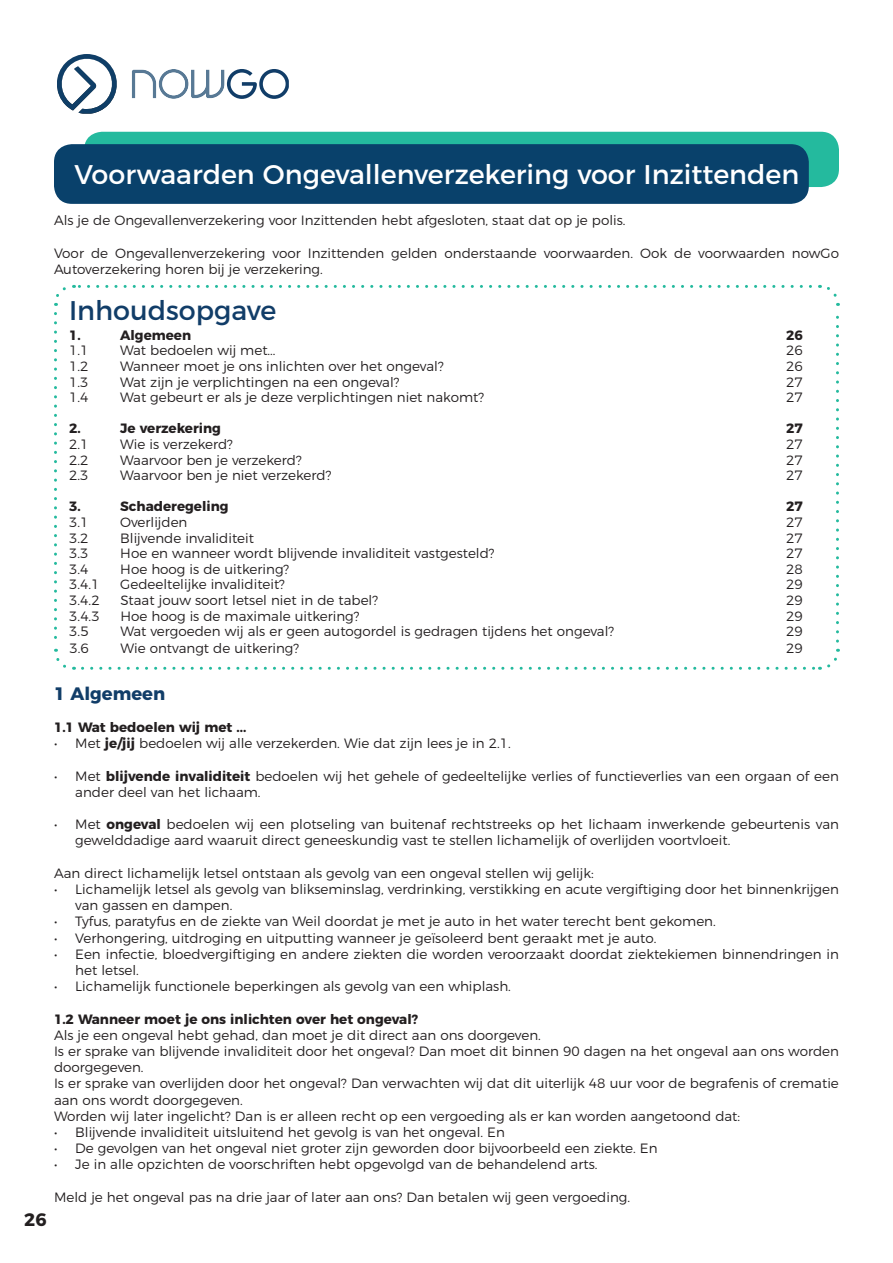
<style>
.page{position:relative;width:893px;height:1263px;background:#fff}
.page>*{position:absolute;margin:0;border:0;box-sizing:border-box;transform-origin:0 0}
.t1{font:27px "Montserrat";color:#fff}
.t2{font:27px "Montserrat";color:#113d68}
.t3{font:700 18px "Montserrat";color:#113d68}
.t4{font:700 18px "Montserrat";color:#231f20}
.t5{font:300 13.5px/16.2px "Montserrat";color:#231f20}
.t6{font:700 13.5px "Montserrat";color:#231f20}
.s1{font-weight:700}
</style>
<div class="page">
<svg style="left:132px;top:69px;width:157px;height:30px"></svg>
<img style="left:57px;top:54px;width:60px;height:60px">
<div style="left:84px;top:132px;width:755px;height:55px;background:#24ba9e;border-radius:18px"></div>
<div style="left:54px;top:144px;width:755px;height:60px;background:#09416b;border-radius:18px"></div>
<svg style="left:54px;top:287px;width:12px;height:19px"></svg>
<svg style="left:54px;top:313px;width:21px;height:357px"></svg>
<svg style="left:82px;top:649px;width:758px;height:21px"></svg>
<svg style="left:819px;top:284px;width:20px;height:357px"></svg>
<svg style="left:74px;top:285px;width:736px;height:3px"></svg>
<h1 class="t1" style="left:74px;top:153px;width:726px">Voorwaarden Ongevallenverzekering voor Inzittenden</h1>
<p class="t5" style="left:54px;top:211px;width:573px">Als je de Ongevallenverzekering voor Inzittenden hebt afgesloten, staat dat op je polis.</p>
<p class="t5" style="left:54px;top:244px;width:786px">Voor de Ongevallenverzekering voor Inzittenden gelden onderstaande voorwaarden. Ook de voorwaarden nowGo<br>Autoverzekering horen bij je verzekering.</p>
<h2 class="t4" style="left:24px;top:1205px;width:24px">26</h2>
<h1 class="t2" style="left:69px;top:289px;width:209px">Inhoudsopgave</h1>
<p class="t6" style="left:69px;top:324px;width:13px">1.</p>
<p class="t6" style="left:120px;top:324px;width:73px">Algemeen</p>
<p class="t6" style="left:786px;top:324px;width:18px">26</p>
<p class="t5" style="left:69px;top:341px;width:21px">1.1</p>
<p class="t5" style="left:120px;top:341px;width:157px">Wat bedoelen wij met...</p>
<p class="t5" style="left:786px;top:341px;width:18px">26</p>
<p class="t5" style="left:69px;top:357px;width:21px">1.2</p>
<p class="t5" style="left:120px;top:357px;width:325px">Wanneer moet je ons inlichten over het ongeval?</p>
<p class="t5" style="left:786px;top:357px;width:18px">26</p>
<p class="t5" style="left:69px;top:373px;width:21px">1.3</p>
<p class="t5" style="left:120px;top:373px;width:281px">Wat zijn je verplichtingen na een ongeval?</p>
<p class="t5" style="left:786px;top:373px;width:18px">27</p>
<p class="t5" style="left:69px;top:388px;width:21px">1.4</p>
<p class="t5" style="left:120px;top:388px;width:365px">Wat gebeurt er als je deze verplichtingen niet nakomt?</p>
<p class="t5" style="left:786px;top:388px;width:18px">27</p>
<p class="t6" style="left:69px;top:417px;width:13px">2.</p>
<p class="t6" style="left:120px;top:417px;width:102px">Je verzekering</p>
<p class="t6" style="left:786px;top:417px;width:18px">27</p>
<p class="t5" style="left:69px;top:435px;width:21px">2.1</p>
<p class="t5" style="left:120px;top:435px;width:114px">Wie is verzekerd?</p>
<p class="t5" style="left:786px;top:435px;width:18px">27</p>
<p class="t5" style="left:69px;top:451px;width:21px">2.2</p>
<p class="t5" style="left:120px;top:451px;width:183px">Waarvoor ben je verzekerd?</p>
<p class="t5" style="left:786px;top:451px;width:18px">27</p>
<p class="t5" style="left:69px;top:466px;width:21px">2.3</p>
<p class="t5" style="left:120px;top:466px;width:213px">Waarvoor ben je niet verzekerd?</p>
<p class="t5" style="left:786px;top:466px;width:18px">27</p>
<p class="t6" style="left:69px;top:495px;width:13px">3.</p>
<p class="t6" style="left:120px;top:495px;width:110px">Schaderegeling</p>
<p class="t6" style="left:786px;top:495px;width:18px">27</p>
<p class="t5" style="left:69px;top:513px;width:21px">3.1</p>
<p class="t5" style="left:120px;top:513px;width:69px">Overlijden</p>
<p class="t5" style="left:786px;top:513px;width:18px">27</p>
<p class="t5" style="left:69px;top:529px;width:21px">3.2</p>
<p class="t5" style="left:120px;top:529px;width:135px">Blijvende invaliditeit</p>
<p class="t5" style="left:786px;top:529px;width:18px">27</p>
<p class="t5" style="left:69px;top:544px;width:21px">3.3</p>
<p class="t5" style="left:120px;top:544px;width:376px">Hoe en wanneer wordt blijvende invaliditeit vastgesteld?</p>
<p class="t5" style="left:786px;top:544px;width:18px">27</p>
<p class="t5" style="left:69px;top:560px;width:21px">3.4</p>
<p class="t5" style="left:120px;top:560px;width:170px">Hoe hoog is de uitkering?</p>
<p class="t5" style="left:786px;top:560px;width:18px">28</p>
<p class="t5" style="left:69px;top:575px;width:32px">3.4.1</p>
<p class="t5" style="left:120px;top:575px;width:166px">Gedeeltelijke invaliditeit?</p>
<p class="t5" style="left:786px;top:575px;width:18px">29</p>
<p class="t5" style="left:69px;top:591px;width:32px">3.4.2</p>
<p class="t5" style="left:120px;top:591px;width:259px">Staat jouw soort letsel niet in de tabel?</p>
<p class="t5" style="left:786px;top:591px;width:18px">29</p>
<p class="t5" style="left:69px;top:607px;width:32px">3.4.3</p>
<p class="t5" style="left:120px;top:607px;width:241px">Hoe hoog is de maximale uitkering?</p>
<p class="t5" style="left:786px;top:607px;width:18px">29</p>
<p class="t5" style="left:69px;top:622px;width:21px">3.5</p>
<p class="t5" style="left:120px;top:622px;width:495px">Wat vergoeden wij als er geen autogordel is gedragen tijdens het ongeval?</p>
<p class="t5" style="left:786px;top:622px;width:18px">29</p>
<p class="t5" style="left:69px;top:638px;width:21px">3.6</p>
<p class="t5" style="left:120px;top:638px;width:180px">Wie ontvangt de uitkering?</p>
<p class="t5" style="left:786px;top:638px;width:18px">29</p>
<h2 class="t3" style="left:54px;top:678px;width:113px">1 Algemeen</h2>
<p class="t6" style="left:54px;top:716px;width:194px">1.1 Wat bedoelen wij met ...</p>
<p class="t5" style="left:54px;top:734px;width:458px">• Met <span class="s1">je/jij</span> bedoelen wij alle verzekerden. Wie dat zijn lees je in 2.1.</p>
<p class="t5" style="left:75px;top:766px;width:765px;text-indent:-21px">• Met <span class="s1">blijvende invaliditeit</span> bedoelen wij het gehele of gedeeltelijke verlies of functieverlies van een orgaan of een ander deel van het lichaam.</p>
<p class="t5" style="left:75px;top:815px;width:765px;text-indent:-21px">• Met <span class="s1">ongeval</span> bedoelen wij een plotseling van buitenaf rechtstreeks op het lichaam inwerkende gebeurtenis van gewelddadige aard waaruit direct geneeskundig vast te stellen lichamelijk of overlijden voortvloeit.</p>
<p class="t5" style="left:54px;top:864px;width:541px">Aan direct lichamelijk letsel ontstaan als gevolg van een ongeval stellen wij gelijk:</p>
<p class="t5" style="left:75px;top:880px;width:765px;text-indent:-21px">• Lichamelijk letsel als gevolg van blikseminslag, verdrinking, verstikking en acute vergiftiging door het binnenkrijgen van gassen en dampen.</p>
<p class="t5" style="left:54px;top:912px;width:663px">• Tyfus, paratyfus en de ziekte van Weil doordat je met je auto in het water terecht bent gekomen.</p>
<p class="t5" style="left:54px;top:928px;width:604px">• Verhongering, uitdroging en uitputting wanneer je geïsoleerd bent geraakt met je auto.</p>
<p class="t5" style="left:75px;top:945px;width:765px;text-indent:-21px">• Een infectie, bloedvergiftiging en andere ziekten die worden veroorzaakt doordat ziektekiemen binnendringen in het letsel.</p>
<p class="t5" style="left:54px;top:977px;width:458px">• Lichamelijk functionele beperkingen als gevolg van een whiplash.</p>
<p class="t6" style="left:54px;top:1008px;width:366px">1.2 Wanneer moet je ons inlichten over het ongeval?</p>
<p class="t5" style="left:54px;top:1026px;width:786px">Als je een ongeval hebt gehad, dan moet je dit direct aan ons doorgeven.<br>Is er sprake van blijvende invaliditeit door het ongeval? Dan moet dit binnen 90 dagen na het ongeval aan ons worden doorgegeven.<br>Is er sprake van overlijden door het ongeval? Dan verwachten wij dat dit uiterlijk 48 uur voor de begrafenis of crematie aan ons wordt doorgegeven.<br>Worden wij later ingelicht? Dan is er alleen recht op een vergoeding als er kan worden aangetoond dat:</p>
<p class="t5" style="left:54px;top:1123px;width:452px">• Blijvende invaliditeit uitsluitend het gevolg is van het ongeval. En</p>
<p class="t5" style="left:54px;top:1139px;width:605px">• De gevolgen van het ongeval niet groter zijn geworden door bijvoorbeeld een ziekte. En</p>
<p class="t5" style="left:54px;top:1155px;width:545px">• Je in alle opzichten de voorschriften hebt opgevolgd van de behandelend arts.</p>
<p class="t5" style="left:54px;top:1188px;width:578px">Meld je het ongeval pas na drie jaar of later aan ons? Dan betalen wij geen vergoeding.</p>
</div>
